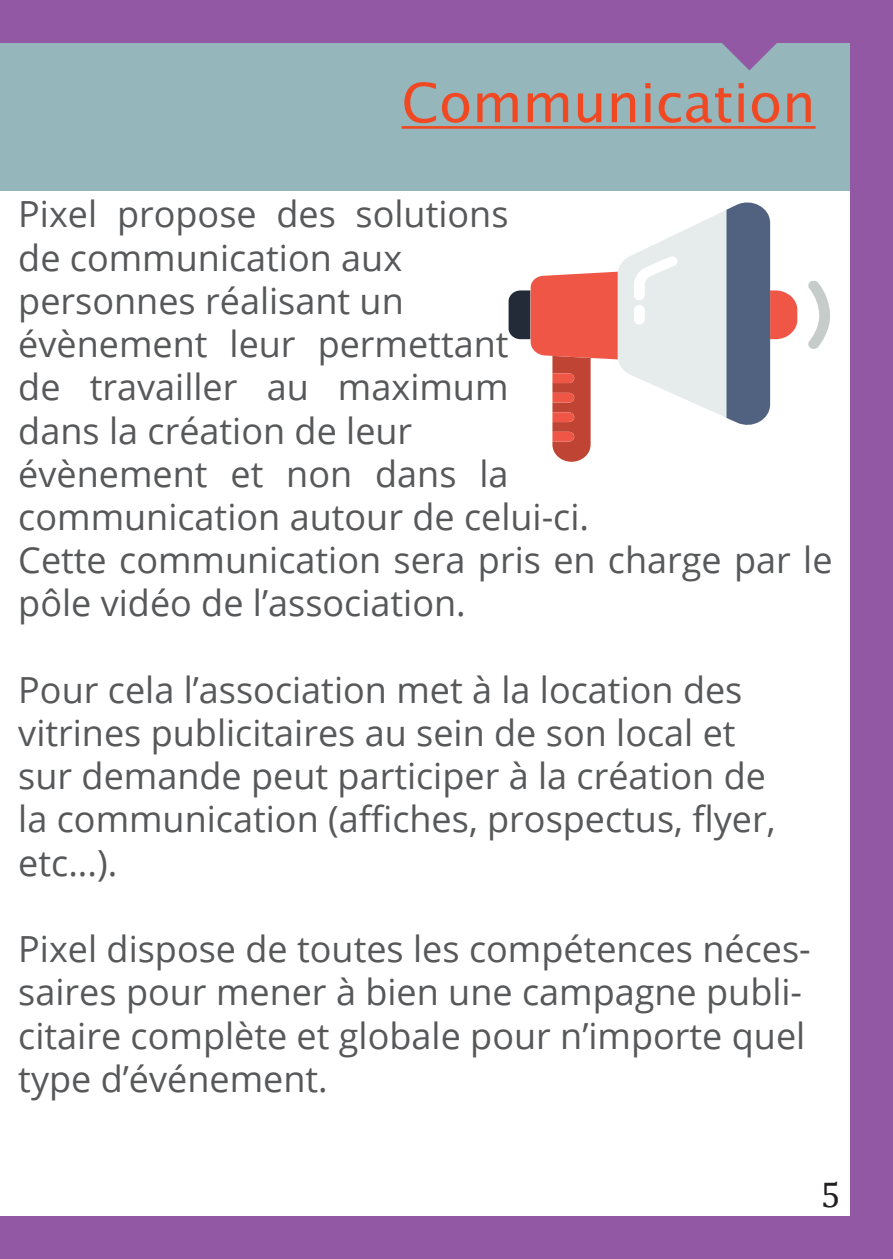
<style>
.page{position:relative;width:893px;height:1259px;background:#fff}
.page>*{position:absolute;margin:0;border:0;box-sizing:border-box;transform-origin:0 0}
.t1{font:54px "Lucida Sans";color:#f04822}
.t2{font:36px/43.2px "Open Sans";color:#57585a}
.t3{font:36px "Cambria";color:#231f20}
</style>
<div class="page">
<div style="left:0;top:30px;width:863px;height:160px;background:#95b6ba"></div>
<div style="left:0;top:0;width:850px;height:43px;background:#9258a4"></div>
<div style="left:850px;top:0;width:43px;height:1259px;background:#9258a4"></div>
<div style="left:0;top:1216px;width:850px;height:43px;background:#9258a4"></div>
<hr style="left:402px;top:126px;width:414px;height:3px;background:#f04822">
<svg style="left:722px;top:43px;width:55px;height:27px"></svg>
<svg style="left:808px;top:280px;width:22px;height:69px"></svg>
<svg style="left:509px;top:202px;width:288px;height:260px"></svg>
<div style="left:634px;top:305px;width:11px;height:19px;background:#fff;border-radius:5px"></div>
<h1 class="t1" style="left:402px;top:72px;width:416px">Communication</h1>
<p class="t2" style="left:18px;top:192px;width:816px">Pixel propose des solutions<br>de communication aux<br>personnes réalisant un<br>évènement leur permettant<br>de travailler au maximum<br>dans la création de leur<br>évènement et non dans la<br>communication autour de celui-ci.<br>Cette communication sera pris en charge par le pôle vidéo de l’association.</p>
<p class="t2" style="left:18px;top:667px;width:759px">Pour cela l’association met à la location des vitrines publicitaires au sein de son local et sur demande peut participer à la création de la communication (affiches, prospectus, flyer, etc...).</p>
<p class="t2" style="left:18px;top:926px;width:794px">Pixel dispose de toutes les compétences néces&shy;saires pour mener à bien une campagne publi&shy;citaire complète et globale pour n’importe quel type d’événement.</p>
<p class="t3" style="left:821px;top:1173px;width:21px">5</p>
</div>
